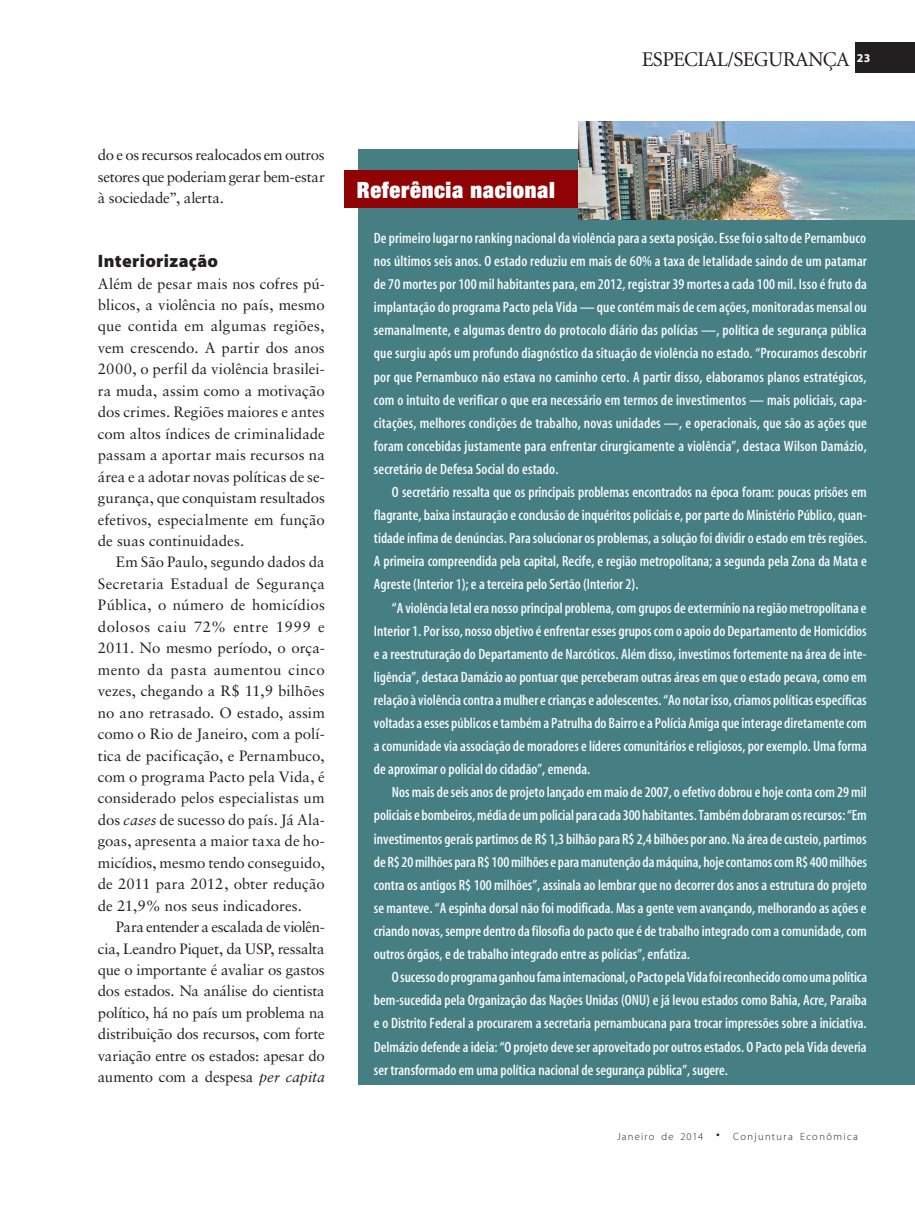
<style>
.page{position:relative;width:915px;height:1212px;background:#fff}
.page>*{position:absolute;margin:0;border:0;box-sizing:border-box;transform-origin:0 0}
.t1{font:900 expanded 22.5px "Helvetica Neue";letter-spacing:.03em;color:#fff}
.t2{font:21px "Adobe Corp ID Minion Rg";letter-spacing:-.03em;color:#231f20}
.t3{font:18px "Adobe Corp ID Myriad Bl";letter-spacing:.02em;color:#231f20}
.t4{font:15px/23.1px "Adobe Corp ID Myriad Pkg";color:#fff;text-align:justify}
.t5{font:15px/21.5px "Sabon";letter-spacing:-.005em;color:#231f20;text-align:justify}
.t6{font:12px "Adobe Corp ID Myriad Bd";color:#fff}
.t7{font:10.5px "Adobe Corp ID Myriad Lt";letter-spacing:.125em;color:#231f20}
.s1{font-style:italic}
.s2{font-size:15px}
</style>
<div class="page">
<div style="left:855px;top:42px;width:59px;height:31px;background:#231f20"></div>
<div style="left:359px;top:149px;width:555px;height:935px;background:#457f84"></div>
<div style="left:344px;top:170px;width:288px;height:38px;background:#900305"></div>
<img style="left:578px;top:121px;width:336px;height:99px">
<p class="t5" style="left:98px;top:144px;width:228px">do e os recursos realocados em outros setores que poderiam gerar bem-estar à sociedade”, alerta.</p>
<p class="t3" style="left:98px;top:252px;width:122px">Interiorização</p>
<p class="t5" style="left:98px;top:272px;width:228px">Além de pesar mais nos cofres pú&shy;blicos, a violência no país, mesmo que contida em algumas regiões, vem crescendo. A partir dos anos 2000, o perfil da violência brasilei&shy;ra muda, assim como a motivação dos crimes. Regiões maiores e antes com altos índices de criminalidade passam a aportar mais recursos na área e a adotar novas políticas de se&shy;gurança, que conquistam resultados efetivos, especialmente em função de suas continuidades.</p>
<p class="t5" style="left:98px;top:551px;width:228px;text-indent:18px">Em São Paulo, segundo dados da Secretaria Estadual de Segurança Pública, o número de homicídios dolosos caiu 72% entre 1999 e 2011. No mesmo período, o orça&shy;mento da pasta aumentou cinco vezes, chegando a R$ 11,9 bilhões no ano retrasado. O estado, assim como o Rio de Janeiro, com a polí&shy;tica de pacificação, e Pernambuco, com o programa Pacto pela Vida, é considerado pelos especialistas um dos <span class="s1">cases</span> de sucesso do país. Já Ala&shy;goas, apresenta a maior taxa de ho&shy;micídios, mesmo tendo conseguido, de 2011 para 2012, obter redução de 21,9% nos seus indicadores.</p>
<p class="t5" style="left:98px;top:916px;width:228px;text-indent:18px">Para entender a escalada de violên&shy;cia, Leandro Piquet, da USP, ressalta que o importante é avaliar os gastos dos estados. Na análise do cientista político, há no país um problema na distribuição dos recursos, com forte variação entre os estados: apesar do aumento com a despesa <span class="s1">per capita</span></p>
<h1 class="t1" style="left:356px;top:176px;width:199px">Referência nacional</h1>
<h2 class="t2" style="left:641px;top:49px;width:209px">ESPECIAL/SEGURANÇA</h2>
<p class="t6" style="left:856px;top:52px;width:15px">23</p>
<p class="t4" style="left:374px;top:227px;width:494px">De primeiro lugar no ranking nacional da violência para a sexta posição. Esse foi o salto de Pernambuco nos últimos seis anos. O estado reduziu em mais de 60% a taxa de letalidade saindo de um patamar de 70 mortes por 100 mil habitantes para, em 2012, registrar 39 mortes a cada 100 mil. Isso é fruto da implantação do programa Pacto pela Vida — que contém mais de cem ações, monitoradas mensal ou semanalmente, e algumas dentro do protocolo diário das polícias —, política de segurança pública que surgiu após um profundo diagnóstico da situação de violência no estado. “Procuramos descobrir por que Pernambuco não estava no caminho certo. A partir disso, elaboramos planos estratégicos, com o intuito de verificar o que era necessário em termos de investimentos — mais policiais, capa&shy;citações, melhores condições de trabalho, novas unidades —, e operacionais, que são as ações que foram concebidas justamente para enfrentar cirurgicamente a violência”, destaca Wilson Damázio, secretário de Defesa Social do estado.</p>
<p class="t4" style="left:374px;top:481px;width:494px;text-indent:18px">O secretário ressalta que os principais problemas encontrados na época foram: poucas prisões em flagrante, baixa instauração e conclusão de inquéritos policiais e, por parte do Ministério Público, quan&shy;tidade ínfima de denúncias. Para solucionar os problemas, a solução foi dividir o estado em três regiões.<br>A primeira compreendida pela capital, Recife, e região metropolitana; a segunda pela Zona da Mata e Agreste (Interior 1); e a terceira pelo Sertão (Interior 2).</p>
<p class="t4" style="left:374px;top:597px;width:494px;text-indent:18px">“A violência letal era nosso principal problema, com grupos de extermínio na região metropolitana e Interior 1. Por isso, nosso objetivo é enfrentar esses grupos com o apoio do Departamento de Homicídios e a reestruturação do Departamento de Narcóticos. Além disso, investimos fortemente na área de inte&shy;ligência”, destaca Damázio ao pontuar que perceberam outras áreas em que o estado pecava, como em relação à violência contra a mulher e crianças e adolescentes. “Ao notar isso, criamos políticas específicas voltadas a esses públicos e também a Patrulha do Bairro e a Polícia Amiga que interage diretamente com a comunidade via associação de moradores e líderes comunitários e religiosos, por exemplo. Uma forma de aproximar o policial do cidadão”, emenda.</p>
<p class="t4" style="left:374px;top:781px;width:494px;text-indent:18px">Nos mais de seis anos de projeto lançado em maio de 2007, o efetivo dobrou e hoje conta com 29 mil policiais e bombeiros, média de um policial para cada 300 habitantes. Também dobraram os recursos: “Em investimentos gerais partimos de R$ 1,3 bilhão para R$ 2,4 bilhões por ano. Na área de custeio, partimos de R$ 20 milhões para R$ 100 milhões e para manutenção da máquina, hoje contamos com R$ 400 milhões contra os antigos R$ 100 milhões”, assinala ao lembrar que no decorrer dos anos a estrutura do projeto se manteve. “A espinha dorsal não foi modificada. Mas a gente vem avançando, melhorando as ações e criando novas, sempre dentro da filosofia do pacto que é de trabalho integrado com a comunidade, com outros órgãos, e de trabalho integrado entre as polícias”, enfatiza.</p>
<p class="t4" style="left:374px;top:966px;width:494px;text-indent:18px">O sucesso do programa ganhou fama internacional, o Pacto pela Vida foi reconhecido como uma política bem-sucedida pela Organização das Nações Unidas (ONU) e já levou estados como Bahia, Acre, Paraíba e o Distrito Federal a procurarem a secretaria pernambucana para trocar impressões sobre a iniciativa.<br>Delmázio defende a ideia: “O projeto deve ser aproveitado por outros estados. O Pacto pela Vida deveria ser transformado em uma política nacional de segurança pública”, sugere.</p>
<p class="t7" style="left:617px;top:1131px;width:242px">Janeiro de 2014 <span class="s2">•</span> Conjuntura Econômica</p>
</div>
